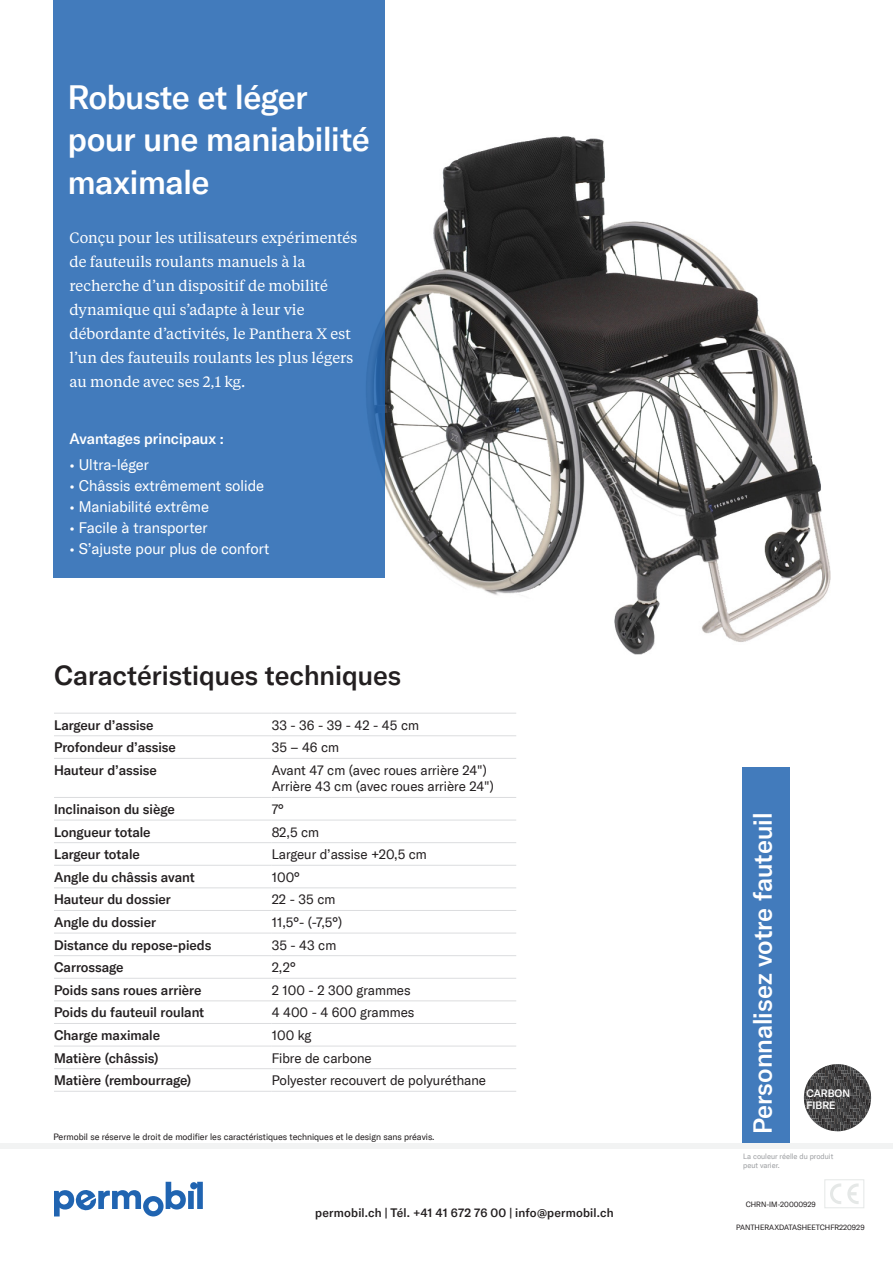
<style>
.page{position:relative;width:893px;height:1263px;background:#fff}
.page>*{position:absolute;margin:0;border:0;box-sizing:border-box;transform-origin:0 0}
.Master_headline{font:500 33px/42px "GT America";letter-spacing:-.01em;color:#fff}
.Sub_headline{font:500 27px "GT America";color:#231f20}
.Headline_white{font:500 25.5px "GT America";color:#fff}
.Intro_text{font:15px/24px "Tiempos Text";color:#fff}
.Bullet_points{font:15px "GT America";color:#fff}
.Key_benefits{font:500 15px "GT America";color:#fff}
.Table_description{font:500 13.5px "GT America";color:#231f20}
.Table_measurement{font:13.5px "GT America";color:#231f20}
.Contact_info{font:500 12px "GT America";letter-spacing:.015em;color:#231f20}
.Color_name{font:500 10.5px "GT America";color:#fff}
.Fine_print{font:9px "GT America";color:#231f20}
.t1{font:7.5px "GT America";color:#231f20}
.Fine_print-2{font:7.5px/9px "GT America";color:#9d9fa2}
</style>
<div class="page">
<img style="left:321px;top:136px;width:510px;height:519px">
<div style="left:0;top:1143px;width:893px;height:5px;background:#f2f3f3"></div>
<hr style="left:54px;top:713px;width:218px;height:1px;background:#dcdddf">
<hr style="left:54px;top:735px;width:218px;height:1px;background:#dcdddf">
<hr style="left:54px;top:758px;width:218px;height:1px;background:#dcdddf">
<hr style="left:54px;top:797px;width:218px;height:1px;background:#dcdddf">
<hr style="left:54px;top:820px;width:218px;height:1px;background:#dcdddf">
<hr style="left:272px;top:820px;width:244px;height:1px;background:#dcdddf">
<hr style="left:54px;top:842px;width:218px;height:1px;background:#dcdddf">
<hr style="left:272px;top:842px;width:244px;height:1px;background:#dcdddf">
<hr style="left:54px;top:865px;width:218px;height:1px;background:#dcdddf">
<hr style="left:272px;top:865px;width:244px;height:1px;background:#dcdddf">
<hr style="left:54px;top:887px;width:218px;height:1px;background:#dcdddf">
<hr style="left:272px;top:887px;width:244px;height:1px;background:#dcdddf">
<hr style="left:54px;top:910px;width:218px;height:1px;background:#dcdddf">
<hr style="left:272px;top:910px;width:244px;height:1px;background:#dcdddf">
<hr style="left:54px;top:933px;width:218px;height:1px;background:#dcdddf">
<hr style="left:272px;top:933px;width:244px;height:1px;background:#dcdddf">
<hr style="left:54px;top:955px;width:218px;height:1px;background:#dcdddf">
<hr style="left:272px;top:955px;width:244px;height:1px;background:#dcdddf">
<hr style="left:54px;top:978px;width:218px;height:1px;background:#dcdddf">
<hr style="left:272px;top:978px;width:244px;height:1px;background:#dcdddf">
<hr style="left:54px;top:1000px;width:218px;height:1px;background:#dcdddf">
<hr style="left:272px;top:1000px;width:244px;height:1px;background:#dcdddf">
<hr style="left:54px;top:1023px;width:218px;height:1px;background:#dcdddf">
<hr style="left:272px;top:1023px;width:244px;height:1px;background:#dcdddf">
<hr style="left:54px;top:1046px;width:218px;height:1px;background:#dcdddf">
<hr style="left:272px;top:1046px;width:244px;height:1px;background:#dcdddf">
<hr style="left:54px;top:1068px;width:218px;height:1px;background:#dcdddf">
<hr style="left:272px;top:1068px;width:244px;height:1px;background:#dcdddf">
<hr style="left:54px;top:1091px;width:218px;height:1px;background:#dcdddf">
<hr style="left:272px;top:1091px;width:244px;height:1px;background:#dcdddf">
<hr style="left:272px;top:713px;width:244px;height:1px;background:#dcdddf">
<hr style="left:272px;top:735px;width:244px;height:1px;background:#dcdddf">
<hr style="left:272px;top:758px;width:244px;height:1px;background:#dcdddf">
<hr style="left:272px;top:797px;width:244px;height:1px;background:#dcdddf">
<svg style="left:54px;top:1182px;width:149px;height:34px"></svg>
<div style="left:53px;top:0;width:332px;height:577px;background:#427bbc"></div>
<svg style="left:830px;top:1183px;width:11px;height:21px"></svg>
<svg style="left:847px;top:1183px;width:12px;height:21px"></svg>
<div style="left:825px;top:1179px;width:39px;height:29px;border:1px solid #e5e8e7"></div>
<div style="left:742px;top:767px;width:48px;height:376px;background:#427bbc"></div>
<svg style="left:804px;top:1064px;width:67px;height:68px"></svg>
<p class="Master_headline" style="left:68px;top:77px;width:303px">Robuste et léger pour une maniabilité maximale</p>
<p class="Intro_text" style="left:69px;top:225px;width:289px">Conçu pour les utilisateurs expérimentés de fauteuils roulants manuels à la recherche d’un dispositif de mobilité dynamique qui s’adapte à leur vie débordante d’activités, le Panthera X est l’un des fauteuils roulants les plus légers au monde avec ses 2,1 kg.</p>
<p class="Key_benefits" style="left:69px;top:430px;width:156px">Avantages principaux :</p>
<p class="Bullet_points" style="left:69px;top:455px;width:81px">• Ultra-léger</p>
<p class="Bullet_points" style="left:69px;top:476px;width:196px">• Châssis extrêmement solide</p>
<p class="Bullet_points" style="left:69px;top:497px;width:141px">• Maniabilité extrême</p>
<p class="Bullet_points" style="left:69px;top:518px;width:140px">• Facile à transporter</p>
<p class="Bullet_points" style="left:69px;top:539px;width:201px">• S’ajuste pour plus de confort</p>
<p class="Sub_headline" style="left:54px;top:659px;width:348px">Caractéristiques techniques</p>
<p class="Table_description" style="left:54px;top:717px;width:101px">Largeur d’assise</p>
<p class="Table_measurement" style="left:272px;top:717px;width:149px">33 - 36 - 39 - 42 - 45 cm</p>
<p class="Table_description" style="left:54px;top:739px;width:123px">Profondeur d’assise</p>
<p class="Table_measurement" style="left:272px;top:740px;width:69px">35 – 46 cm</p>
<p class="Table_description" style="left:54px;top:762px;width:104px">Hauteur d’assise</p>
<p class="Table_measurement" style="left:272px;top:762px;width:217px">Avant 47 cm (avec roues arrière 24")</p>
<p class="Table_measurement" style="left:272px;top:779px;width:224px">Arrière 43 cm (avec roues arrière 24")</p>
<p class="Table_description" style="left:54px;top:801px;width:122px">Inclinaison du siège</p>
<p class="Table_measurement" style="left:272px;top:801px;width:14px">7°</p>
<p class="Table_description" style="left:54px;top:824px;width:98px">Longueur totale</p>
<p class="Table_measurement" style="left:272px;top:824px;width:49px">82,5 cm</p>
<p class="Table_description" style="left:54px;top:846px;width:87px">Largeur totale</p>
<p class="Table_measurement" style="left:272px;top:846px;width:157px">Largeur d’assise +20,5 cm</p>
<p class="Table_description" style="left:54px;top:869px;width:142px">Angle du châssis avant</p>
<p class="Table_measurement" style="left:272px;top:869px;width:30px">100°</p>
<p class="Table_description" style="left:54px;top:891px;width:118px">Hauteur du dossier</p>
<p class="Table_measurement" style="left:272px;top:892px;width:65px">22 - 35 cm</p>
<p class="Table_description" style="left:54px;top:914px;width:104px">Angle du dossier</p>
<p class="Table_measurement" style="left:272px;top:914px;width:72px">11,5°- (-7,5°)</p>
<p class="Table_description" style="left:54px;top:937px;width:159px">Distance du repose-pieds</p>
<p class="Table_measurement" style="left:272px;top:937px;width:66px">35 - 43 cm</p>
<p class="Table_description" style="left:54px;top:959px;width:71px">Carrossage</p>
<p class="Table_measurement" style="left:272px;top:959px;width:25px">2,2°</p>
<p class="Table_description" style="left:54px;top:982px;width:149px">Poids sans roues arrière</p>
<p class="Table_measurement" style="left:272px;top:982px;width:140px">2 100 - 2 300 grammes</p>
<p class="Table_description" style="left:54px;top:1004px;width:152px">Poids du fauteuil roulant</p>
<p class="Table_measurement" style="left:272px;top:1005px;width:144px">4 400 - 4 600 grammes</p>
<p class="Table_description" style="left:54px;top:1027px;width:108px">Charge maximale</p>
<p class="Table_measurement" style="left:272px;top:1027px;width:41px">100 kg</p>
<p class="Table_description" style="left:54px;top:1050px;width:106px">Matière (châssis)</p>
<p class="Table_measurement" style="left:272px;top:1050px;width:102px">Fibre de carbone</p>
<p class="Table_description" style="left:54px;top:1072px;width:139px">Matière (rembourrage)</p>
<p class="Table_measurement" style="left:272px;top:1072px;width:216px">Polyester recouvert de polyuréthane</p>
<p class="Fine_print" style="left:53px;top:1132px;width:383px">Permobil se réserve le droit de modifier les caractéristiques techniques et le design sans préavis.</p>
<p class="Contact_info" style="left:315px;top:1205px;width:300px">permobil.ch | Tél. +41 41 672 76 00 | info@permobil.ch</p>
<p class="Headline_white" style="left:747px;top:1134px;width:323px;rotate:-90deg">Personnalisez votre fauteuil</p>
<p class="Color_name" style="left:806px;top:1086px;width:45px">CARBON</p>
<p class="Color_name" style="left:806px;top:1099px;width:30px">FIBRE</p>
<p class="Fine_print-2" style="left:743px;top:1152px;width:92px">La couleur réelle du produit peut varier.</p>
<p class="t1" style="left:746px;top:1200px;width:72px">CHRN-IM-20000929</p>
<p class="t1" style="left:736px;top:1223px;width:130px">PANTHERAXDATASHEETCHFR220929</p>
</div>
